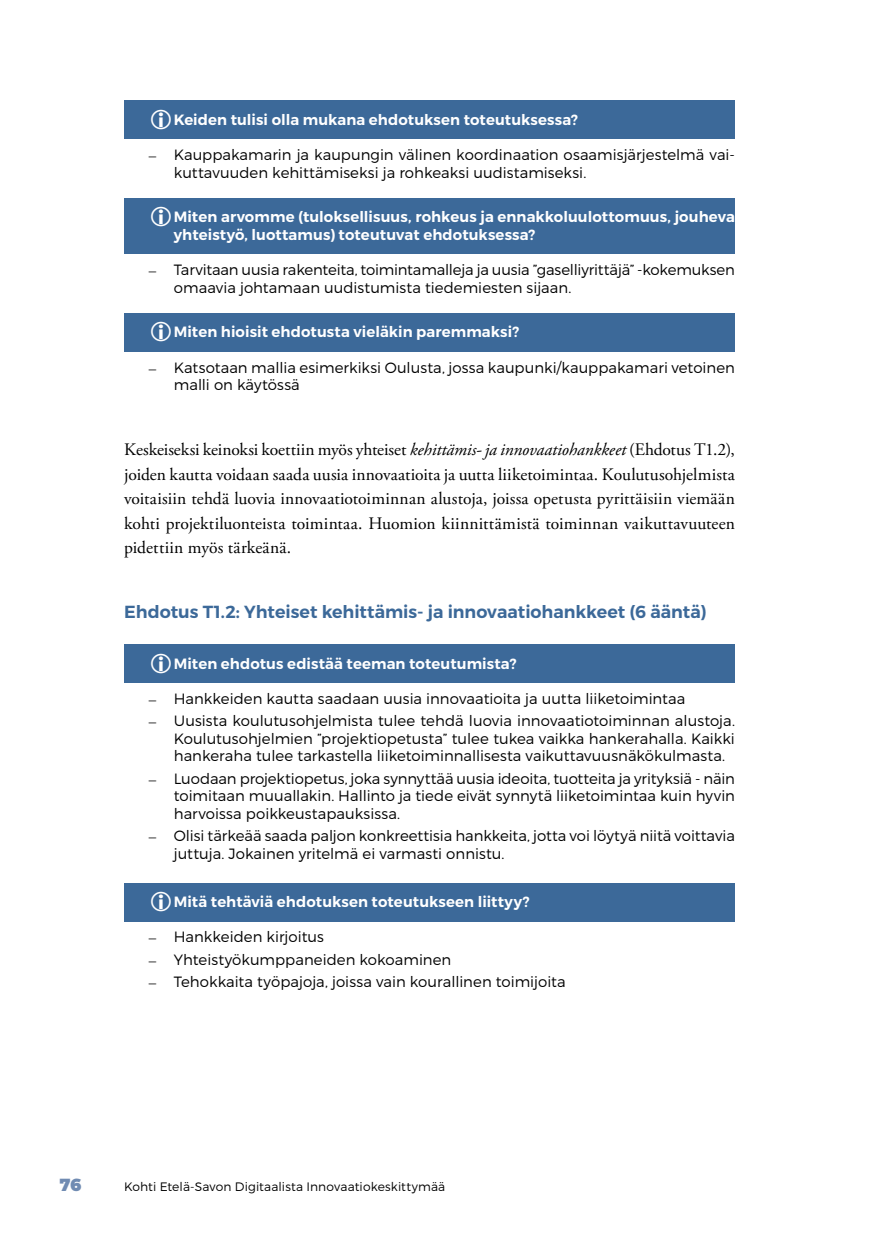
<style>
.page{position:relative;width:874px;height:1241px;background:#fff}
.page>*{position:absolute;margin:0;border:0;box-sizing:border-box;transform-origin:0 0}
.Leipis_ei_sisennystä{font:17.5px/24.5px "Adobe Garamond Pro";letter-spacing:.01em;color:#000;text-align:justify}
.Pikku_valis{font:600 17.5px "Montserrat";color:#3c6999}
.t1{font:900 17.5px "Montserrat";color:#708bb2}
.t2{font:300 14.88px/17.5px "Montserrat";color:#000}
.t3{font:600 14.88px/17.5px "Montserrat";letter-spacing:.005em;color:#fff}
.t4{font:300 12.25px "Montserrat";letter-spacing:.01em;color:#000}
.s1{font-family:"Adobe Garamond Pro";font-weight:400}
.s2{font-style:italic}
</style>
<div class="page">
<div style="left:124px;top:101px;width:610px;height:38px;background:#3c6999"></div>
<div style="left:124px;top:198px;width:610px;height:55px;background:#3c6999"></div>
<div style="left:124px;top:313px;width:610px;height:38px;background:#3c6999"></div>
<div style="left:124px;top:644px;width:610px;height:38px;background:#3c6999"></div>
<div style="left:124px;top:882px;width:610px;height:38px;background:#3c6999"></div>
<p class="t3" style="left:174px;top:111px;width:405px">Keiden tulisi olla mukana ehdotuksen toteutuksessa?</p>
<p class="t2" style="left:174px;top:146px;width:562px;text-indent:-25px"><span class="s1">–</span> Kauppakamarin ja kaupungin välinen koordinaation osaamisjärjestelmä vai&shy;kuttavuuden kehittämiseksi ja rohkeaksi uudistamiseksi.</p>
<p class="t3" style="left:174px;top:208px;width:562px">Miten arvomme (tuloksellisuus, rohkeus ja ennakkoluulottomuus, jouheva yhteistyö, luottamus) toteutuvat ehdotuksessa?</p>
<p class="t2" style="left:174px;top:261px;width:562px;text-indent:-25px"><span class="s1">–</span> Tarvitaan uusia rakenteita, toimintamalleja ja uusia ”gaselliyrittäjä” -kokemuksen omaavia johtamaan uudistumista tiedemiesten sijaan.</p>
<p class="t3" style="left:174px;top:323px;width:347px">Miten hioisit ehdotusta vieläkin paremmaksi?</p>
<p class="t2" style="left:174px;top:358px;width:562px;text-indent:-25px"><span class="s1">–</span> Katsotaan mallia esimerkiksi Oulusta, jossa kaupunki/kauppakamari vetoinen malli on käytössä</p>
<p class="Leipis_ei_sisennystä" style="left:124px;top:438px;width:612px">Keskeiseksi keinoksi koettiin myös yhteiset <span class="s2">kehittämis- ja innovaatiohankkeet</span> (Ehdotus T1.2), joiden kautta voidaan saada uusia innovaatioita ja uutta liiketoimintaa. Koulutusohjelmista voitaisiin tehdä luovia innovaatiotoiminnan alustoja, joissa opetusta pyrittäisiin viemään kohti projektiluonteista toimintaa. Huomion kiinnittämistä toiminnan vaikuttavuuteen pidettiin myös tärkeänä.</p>
<h3 class="Pikku_valis" style="left:124px;top:600px;width:583px">Ehdotus T1.2: Yhteiset kehittämis- ja innovaatiohankkeet (6 ääntä)</h3>
<p class="t3" style="left:174px;top:655px;width:344px">Miten ehdotus edistää teeman toteutumista?</p>
<p class="t2" style="left:149px;top:689px;width:537px"><span class="s1">–</span> Hankkeiden kautta saadaan uusia innovaatioita ja uutta liiketoimintaa</p>
<p class="t2" style="left:174px;top:712px;width:562px;text-align:justify;text-indent:-25px"><span class="s1">–</span> Uusista koulutusohjelmista tulee tehdä luovia innovaatiotoiminnan alustoja.<br>Koulutusohjelmien ”projektiopetusta” tulee tukea vaikka hankerahalla. Kaikki hankeraha tulee tarkastella liiketoiminnallisesta vaikuttavuusnäkökulmasta.</p>
<p class="t2" style="left:174px;top:769px;width:562px;text-align:justify;text-indent:-25px"><span class="s1">–</span> Luodaan projektiopetus, joka synnyttää uusia ideoita, tuotteita ja yrityksiä - näin toimitaan muuallakin. Hallinto ja tiede eivät synnytä liiketoimintaa kuin hyvin harvoissa poikkeustapauksissa.</p>
<p class="t2" style="left:174px;top:827px;width:562px;text-indent:-25px"><span class="s1">–</span> Olisi tärkeää saada paljon konkreettisia hankkeita, jotta voi löytyä niitä voittavia juttuja. Jokainen yritelmä ei varmasti onnistu.</p>
<p class="t3" style="left:174px;top:893px;width:357px">Mitä tehtäviä ehdotuksen toteutukseen liittyy?</p>
<p class="t2" style="left:149px;top:928px;width:176px"><span class="s1">–</span> Hankkeiden kirjoitus</p>
<p class="t2" style="left:149px;top:950px;width:304px"><span class="s1">–</span> Yhteistyökumppaneiden kokoaminen</p>
<p class="t2" style="left:149px;top:972px;width:418px"><span class="s1">–</span> Tehokkaita työpajoja, joissa vain kourallinen toimijoita</p>
<p class="t1" style="left:60px;top:1173px;width:23px">76</p>
<p class="t4" style="left:124px;top:1178px;width:322px">Kohti Etelä-Savon Digitaalista Innovaatiokeskittymää</p>
</div>
